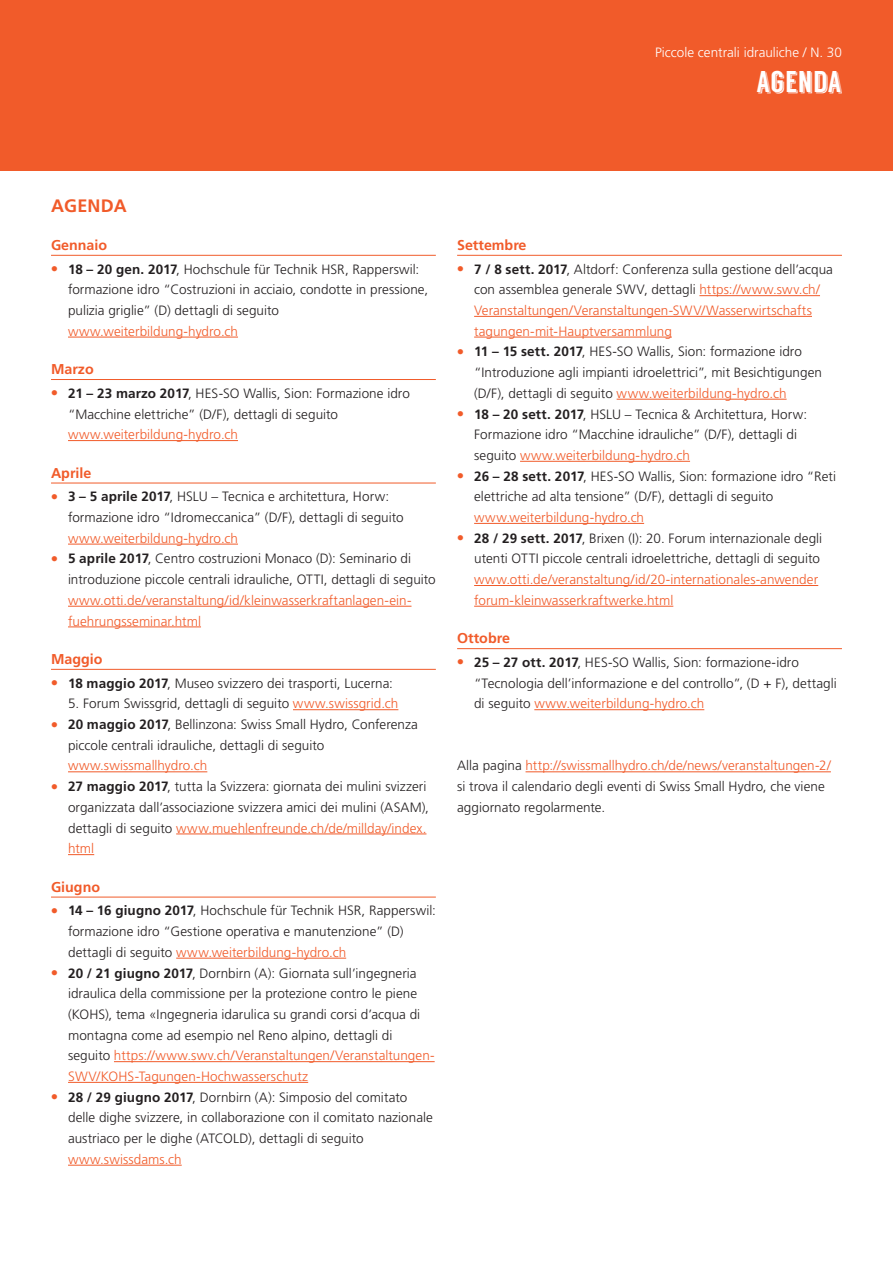
<style>
.page{position:relative;width:893px;height:1263px;background:#fff}
.page>*{position:absolute;margin:0;border:0;box-sizing:border-box;transform-origin:0 0}
.Merkblattzwischentit{font:30px "Langdon";color:#fff}
.Kapitel_Zwischentite{font:700 18px "Frutiger LT Std";letter-spacing:.01em;color:#f15b2a}
.Agenda_01{font:700 14.25px "Frutiger LT Std";color:#f15b2a}
.Indent_01{font:300 13.5px/20.7px "Frutiger LT Std";color:#231f20}
.Indent_01-2{font:300 13.5px/20.7px "Frutiger LT Std";letter-spacing:.005em;color:#f15b2a}
.Fliesstext{font:300 13.5px/20.7px "Frutiger LT Std";color:#231f20}
.Zielpublikum{font:300 13.5px "Frutiger LT Std";color:#fff}
.s1{color:#f15b2a}
.s2{font-weight:700}
.s3{font-weight:700;color:#231f20}
.s4{color:#231f20}
</style>
<div class="page">
<div style="left:0;top:0;width:893px;height:170px;background:#f15b2a"></div>
<hr style="left:51px;top:255px;width:385px;height:1px;background:#f15b2a">
<hr style="left:68px;top:337px;width:170px;height:1px;background:#f15b2a">
<hr style="left:51px;top:379px;width:385px;height:1px;background:#f15b2a">
<hr style="left:68px;top:440px;width:170px;height:1px;background:#f15b2a">
<hr style="left:51px;top:483px;width:385px;height:1px;background:#f15b2a">
<hr style="left:68px;top:544px;width:170px;height:1px;background:#f15b2a">
<hr style="left:68px;top:606px;width:343px;height:1px;background:#f15b2a">
<hr style="left:68px;top:626px;width:133px;height:1px;background:#f15b2a">
<hr style="left:51px;top:669px;width:385px;height:1px;background:#f15b2a">
<hr style="left:293px;top:709px;width:105px;height:1px;background:#f15b2a">
<hr style="left:68px;top:771px;width:139px;height:1px;background:#f15b2a">
<hr style="left:176px;top:833px;width:250px;height:1px;background:#f15b2a">
<svg style="left:68px;top:854px;width:26px;height:1px"></svg>
<hr style="left:51px;top:897px;width:385px;height:1px;background:#f15b2a">
<hr style="left:176px;top:958px;width:170px;height:1px;background:#f15b2a">
<hr style="left:114px;top:1061px;width:321px;height:1px;background:#f15b2a">
<hr style="left:68px;top:1082px;width:240px;height:1px;background:#f15b2a">
<hr style="left:68px;top:1165px;width:114px;height:1px;background:#f15b2a">
<hr style="left:457px;top:255px;width:385px;height:1px;background:#f15b2a">
<hr style="left:699px;top:295px;width:121px;height:1px;background:#f15b2a">
<hr style="left:474px;top:316px;width:338px;height:1px;background:#f15b2a">
<hr style="left:474px;top:337px;width:198px;height:1px;background:#f15b2a">
<hr style="left:617px;top:399px;width:170px;height:1px;background:#f15b2a">
<hr style="left:520px;top:461px;width:170px;height:1px;background:#f15b2a">
<hr style="left:474px;top:523px;width:170px;height:1px;background:#f15b2a">
<hr style="left:474px;top:585px;width:344px;height:1px;background:#f15b2a">
<hr style="left:474px;top:606px;width:199px;height:1px;background:#f15b2a">
<hr style="left:457px;top:648px;width:385px;height:1px;background:#f15b2a">
<hr style="left:534px;top:709px;width:170px;height:1px;background:#f15b2a">
<hr style="left:526px;top:771px;width:305px;height:1px;background:#f15b2a">
<p class="Zielpublikum" style="left:655px;top:45px;width:188px">Piccole centrali idrauliche / N. 30</p>
<p class="Merkblattzwischentit" style="left:756px;top:66px;width:87px">aGENDA</p>
<p class="Kapitel_Zwischentite" style="left:51px;top:195px;width:77px">AGENDA</p>
<p class="Agenda_01" style="left:51px;top:237px;width:58px">Gennaio</p>
<p class="Indent_01" style="left:68px;top:259px;width:362px;text-indent:-17px"><span class="s1">●</span> <span class="s2">18 – 20 gen. 2017</span>, Hochschule für Technik HSR, Rapperswil: formazione idro “Costruzioni in acciaio, condotte in pressione, pulizia griglie” (D) dettagli di seguito <span class="s1">www.weiterbildung-hydro.ch</span></p>
<p class="Agenda_01" style="left:51px;top:361px;width:44px">Marzo</p>
<p class="Indent_01" style="left:68px;top:383px;width:343px;text-indent:-17px"><span class="s1">●</span> <span class="s2">21 – 23 marzo 2017</span>, HES-SO Wallis, Sion: Formazione idro “Macchine elettriche” (D/F), dettagli di seguito <span class="s1">www.weiterbildung-hydro.ch</span></p>
<p class="Agenda_01" style="left:51px;top:464px;width:42px">Aprile</p>
<p class="Indent_01" style="left:68px;top:486px;width:337px;text-indent:-17px"><span class="s1">●</span> <span class="s2">3 – 5 aprile 2017</span>, HSLU – Tecnica e architettura, Horw: formazione idro “Idromeccanica” (D/F), dettagli di seguito <span class="s1">www.weiterbildung-hydro.ch</span></p>
<p class="Indent_01" style="left:68px;top:549px;width:369px;text-indent:-17px"><span class="s1">●</span> <span class="s2">5 aprile 2017</span>, Centro costruzioni Monaco (D): Seminario di introduzione piccole centrali idrauliche, OTTI, dettagli di seguito <span class="s1">www.otti.de/veranstaltung/id/kleinwasserkraftanlagen-ein&shy;fuehrungsseminar.html</span></p>
<p class="Agenda_01" style="left:51px;top:651px;width:53px">Maggio</p>
<p class="Indent_01" style="left:51px;top:673px;width:343px"><span class="s1">●</span> <span class="s2">18 maggio 2017</span>, Museo svizzero dei trasporti, Lucerna:</p>
<p class="Indent_01" style="left:68px;top:693px;width:332px">5. Forum Swissgrid, dettagli di seguito <span class="s1">www.swissgrid.ch</span></p>
<p class="Indent_01" style="left:68px;top:714px;width:351px;text-indent:-17px"><span class="s1">●</span> <span class="s2">20 maggio 2017</span>, Bellinzona: Swiss Small Hydro, Conferenza piccole centrali idrauliche, dettagli di seguito <span class="s1">www.swissmallhydro.ch</span></p>
<p class="Indent_01" style="left:68px;top:776px;width:362px;text-indent:-17px"><span class="s1">●</span> <span class="s2">27 maggio 2017</span>, tutta la Svizzera: giornata dei mulini svizzeri organizzata dall’associazione svizzera amici dei mulini (ASAM), dettagli di seguito <span class="s1">www.muehlenfreunde.ch/de/millday/index. html</span></p>
<p class="Agenda_01" style="left:51px;top:878px;width:51px">Giugno</p>
<p class="Indent_01" style="left:68px;top:900px;width:369px;text-indent:-17px"><span class="s1">●</span> <span class="s2">14 – 16 giugno 2017</span>, Hochschule für Technik HSR, Rapperswil: formazione idro “Gestione operativa e manutenzione” (D) dettagli di seguito <span class="s1">www.weiterbildung-hydro.ch</span></p>
<p class="Indent_01" style="left:68px;top:963px;width:368px;text-indent:-17px"><span class="s1">●</span> <span class="s2">20 / 21 giugno 2017</span>, Dornbirn (A): Giornata sull’ingegneria idraulica della commissione per la protezione contro le piene (KOHS), tema «Ingegneria idarulica su grandi corsi d’acqua di montagna come ad esempio nel Reno alpino, dettagli di seguito <span class="s1">https://www.swv.ch/Veranstaltungen/Veranstaltungen-SWV/KOHS-Tagungen-Hochwasserschutz</span></p>
<p class="Indent_01" style="left:68px;top:1087px;width:366px;text-indent:-17px"><span class="s1">●</span> <span class="s2">28 / 29 giugno 2017</span>, Dornbirn (A): Simposio del comitato delle dighe svizzere, in collaborazione con il comitato nazionale austriaco per le dighe (ATCOLD), dettagli di seguito <span class="s1">www.swissdams.ch</span></p>
<p class="Agenda_01" style="left:457px;top:237px;width:71px">Settembre</p>
<p class="Indent_01-2" style="left:474px;top:259px;width:360px;text-indent:-17px">● <span class="s3">7 / 8 sett. 2017</span><span class="s4">, Altdorf: Conferenza sulla gestione dell’acqua con assemblea generale SWV, dettagli</span> https://www.swv.ch/ Veranstaltungen/Veranstaltungen-SWV/Wasserwirtschafts tagungen-mit-Hauptversammlung</p>
<p class="Indent_01" style="left:474px;top:342px;width:349px;text-indent:-17px"><span class="s1">●</span> <span class="s2">11 – 15 sett. 2017</span>, HES-SO Wallis, Sion: formazione idro “Introduzione agli impianti idroelettrici”, mit Besichtigungen (D/F), dettagli di seguito <span class="s1">www.weiterbildung-hydro.ch</span></p>
<p class="Indent_01" style="left:474px;top:404px;width:335px;text-indent:-17px"><span class="s1">●</span> <span class="s2">18 – 20 sett. 2017</span>, HSLU – Tecnica &amp; Architettura, Horw:<br>Formazione idro “Macchine idrauliche” (D/F), dettagli di seguito <span class="s1">www.weiterbildung-hydro.ch</span></p>
<p class="Indent_01" style="left:474px;top:466px;width:363px;text-indent:-17px"><span class="s1">●</span> <span class="s2">26 – 28 sett. 2017</span>, HES-SO Wallis, Sion: formazione idro “Reti elettriche ad alta tensione” (D/F), dettagli di seguito <span class="s1">www.weiterbildung-hydro.ch</span></p>
<p class="Indent_01" style="left:474px;top:528px;width:349px;text-indent:-17px"><span class="s1">●</span> <span class="s2">28 / 29 sett. 2017</span>, Brixen (I): 20. Forum internazionale degli utenti OTTI piccole centrali idroelettriche, dettagli di seguito <span class="s1">www.otti.de/veranstaltung/id/20-internationales-anwender forum-kleinwasserkraftwerke.html</span></p>
<p class="Agenda_01" style="left:457px;top:630px;width:54px">Ottobre</p>
<p class="Indent_01" style="left:474px;top:652px;width:364px;text-indent:-17px"><span class="s1">●</span> <span class="s2">25 – 27 ott. 2017</span>, HES-SO Wallis, Sion: formazione-idro “Tecnologia dell’informazione e del controllo”, (D + F), dettagli di seguito <span class="s1">www.weiterbildung-hydro.ch</span></p>
<p class="Fliesstext" style="left:457px;top:756px;width:375px">Alla pagina <span class="s1">http://swissmallhydro.ch/de/news/veranstaltungen-2/ </span>si trova il calendario degli eventi di Swiss Small Hydro, che viene aggiornato regolarmente.</p>
</div>
